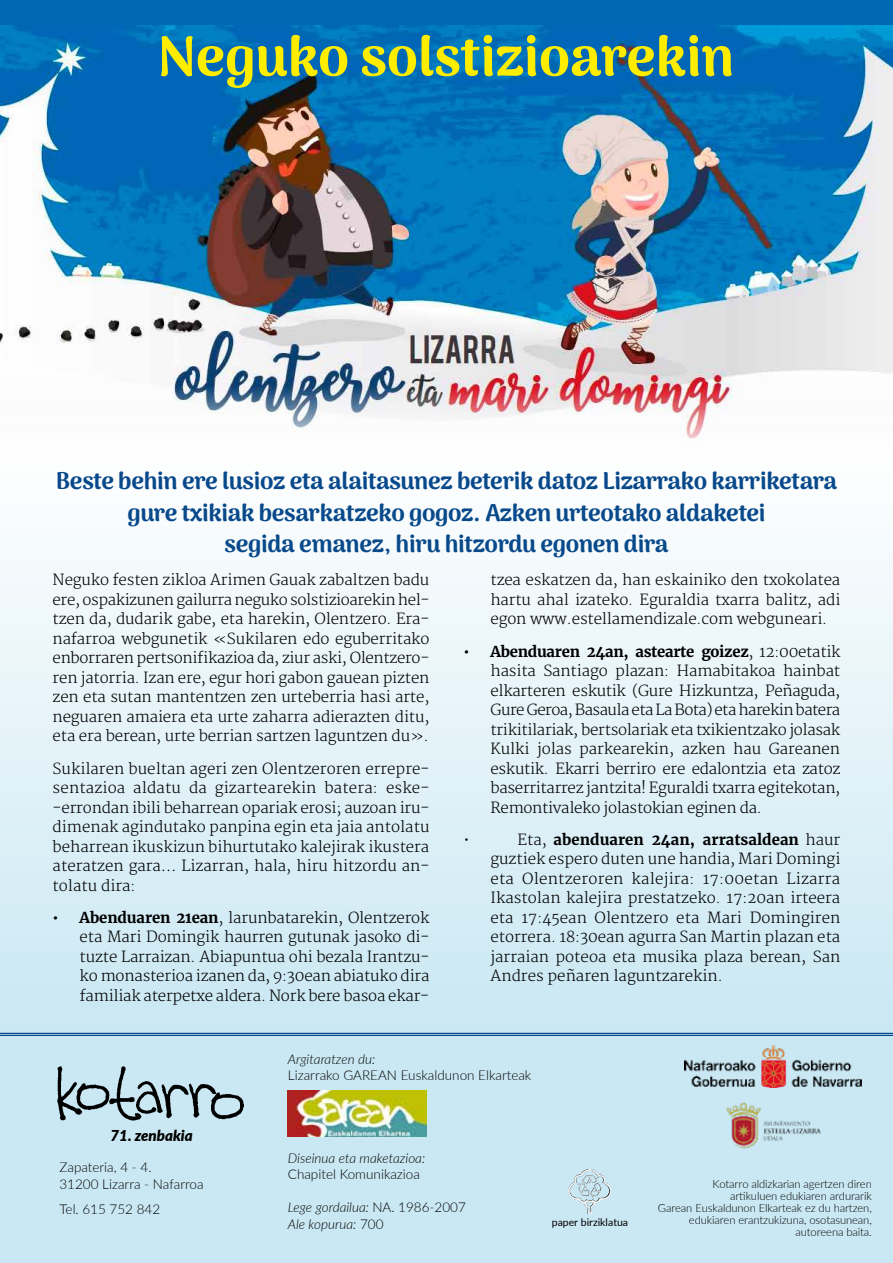
<style>
.page{position:relative;width:893px;height:1263px;background:#fff}
.page>*{position:absolute;margin:0;border:0;box-sizing:border-box;transform-origin:0 0}
.t1{font:700 55.5px "Arima";color:#ffed00}
.t2{font:700 24px/31.5px "Arima";letter-spacing:-.01em;color:#07498a;text-align:center}
.t3{font:300 15px/19.5px "Merriweather";letter-spacing:-.01em;color:#000;text-align:justify}
.t4{font:italic 900 15px "Lato";color:#000}
.t5{font:300 13.5px/16.5px "Lato";color:#000}
.t6{font:italic 300 13.5px/16.5px "Lato";color:#000}
.t7{font:300 11.25px/12px "Lato";letter-spacing:-.01em;color:#000;text-align:right}
.t8{font:10.5px "Lato";color:#000}
.s1{font-weight:700}
.s2{font-style:normal}
</style>
<div class="page">
<div style="left:0;top:453px;width:893px;height:581px;background:linear-gradient(to bottom,#fefefe,#cae8f3)"></div>
<div style="left:0;top:0;width:893px;height:231px;background:#0069b4"></div>
<img style="left:0;top:26px;width:893px;height:360px">
<div style="left:0;top:1035px;width:893px;height:228px;background:#cae8f3"></div>
<img style="left:58px;top:1066px;width:185px;height:54px">
<img style="left:288px;top:1091px;width:138px;height:45px">
<img style="left:568px;top:1169px;width:43px;height:45px">
<img style="left:684px;top:1045px;width:177px;height:42px">
<img style="left:723px;top:1099px;width:105px;height:52px">
<img style="left:173px;top:386px;width:566px;height:53px">
<h1 class="t1" style="left:157px;top:24px;width:578px">Neguko solstizioarekin</h1>
<h2 class="t2" style="left:56px;top:465px;width:783px">Beste behin ere lusioz eta alaitasunez beterik datoz Lizarrako karriketara gure txikiak besarkatzeko gogoz. Azken urteotako aldaketei<br>segida emanez, hiru hitzordu egonen dira</h2>
<p class="t3" style="left:53px;top:571px;width:378px">Neguko festen zikloa Arimen Gauak zabaltzen badu ere, ospakizunen gailurra neguko solstizioarekin hel&shy;tzen da, dudarik gabe, eta harekin, Olentzero. Era&shy;nafarroa webgunetik «Sukilaren edo eguberritako enborraren pertsonifikazioa da, ziur aski, Olentzero&shy;ren jatorria. Izan ere, egur hori gabon gauean pizten zen eta sutan mantentzen zen urteberria hasi arte, neguaren amaiera eta urte zaharra adierazten ditu, eta era berean, urte berrian sartzen laguntzen du».</p>
<p class="t3" style="left:53px;top:759px;width:378px">Sukilaren bueltan ageri zen Olentzeroren errepre&shy;sentazioa aldatu da gizartearekin batera: eske--errondan ibili beharrean opariak erosi; auzoan iru&shy;dimenak agindutako panpina egin eta jaia antolatu beharrean ikuskizun bihurtutako kalejirak ikustera ateratzen gara… Lizarran, hala, hiru hitzordu an&shy;tolatu dira:</p>
<p class="t3" style="left:80px;top:908px;width:351px;text-indent:-27px"><span class="s1">• Abenduaren 21ean</span>, larunbatarekin, Olentzerok eta Mari Domingik haurren gutunak jasoko di&shy;tuzte Larraizan. Abiapuntua ohi bezala Irantzu&shy;ko monasterioa izanen da, 9:30ean abiatuko dira familiak aterpetxe aldera. Nork bere basoa ekar-</p>
<p class="t3" style="left:490px;top:571px;width:351px">tzea eskatzen da, han eskainiko den txokolatea hartu ahal izateko. Eguraldia txarra balitz, adi egon www.estellamendizale.com webguneari.</p>
<p class="t3" style="left:490px;top:642px;width:351px;text-indent:-27px"><span class="s1">• Abenduaren 24an, astearte goizez</span>, 12:00etatik hasita Santiago plazan: Hamabitakoa hainbat elkarteren eskutik (Gure Hizkuntza, Peñaguda, Gure Geroa, Basaula eta La Bota) eta harekin batera trikitilariak, bertsolariak eta txikientzako jolasak Kulki jolas parkearekin, azken hau Gareanen eskutik. Ekarri berriro ere edalontzia eta zatoz baserritarrez jantzita! Eguraldi txarra egitekotan, Remontivaleko jolastokian eginen da.</p>
<p class="t3" style="left:463px;top:830px;width:8px">•</p>
<p class="t3" style="left:490px;top:830px;width:351px;text-indent:27px">Eta, <span class="s1">abenduaren 24an, arratsaldean</span> haur guztiek espero duten une handia, Mari Domingi eta Olentzeroren kalejira: 17:00etan Lizarra Ikastolan kalejira prestatzeko. 17:20an irteera eta 17:45ean Olentzero eta Mari Domingiren etorrera. 18:30ean agurra San Martin plazan eta jarraian poteoa eta musika plaza berean, San Andres peñaren laguntzarekin.</p>
<p class="t4" style="left:111px;top:1125px;width:84px">71. zenbakia</p>
<p class="t5" style="left:59px;top:1159px;width:146px">Zapateria, 4 - 4.<br>31200 Lizarra - Nafarroa</p>
<p class="t5" style="left:59px;top:1200px;width:102px">Tel. 615 752 842</p>
<p class="t6" style="left:288px;top:1050px;width:89px">Argitaratzen du:</p>
<p class="t5" style="left:288px;top:1067px;width:245px">Lizarrako GAREAN Euskaldunon Elkarteak</p>
<p class="t6" style="left:288px;top:1149px;width:139px">Diseinua eta maketazioa:</p>
<p class="t5" style="left:288px;top:1166px;width:134px">Chapitel Komunikazioa</p>
<p class="t6" style="left:288px;top:1199px;width:179px">Lege gordailua: <span class="s2">NA. 1986-2007<br></span>Ale kopurua: <span class="s2">700</span></p>
<p class="t8" style="left:552px;top:1215px;width:78px">paper birziklatua</p>
<p class="t7" style="left:658px;top:1177px;width:215px">Kotarro aldizkarian agertzen diren<br>artikuluen edukiaren ardurarik<br>Garean Euskaldunon Elkarteak ez du hartzen, edukiaren erantzukizuna, osotasunean, autoreena baita.</p>
</div>
